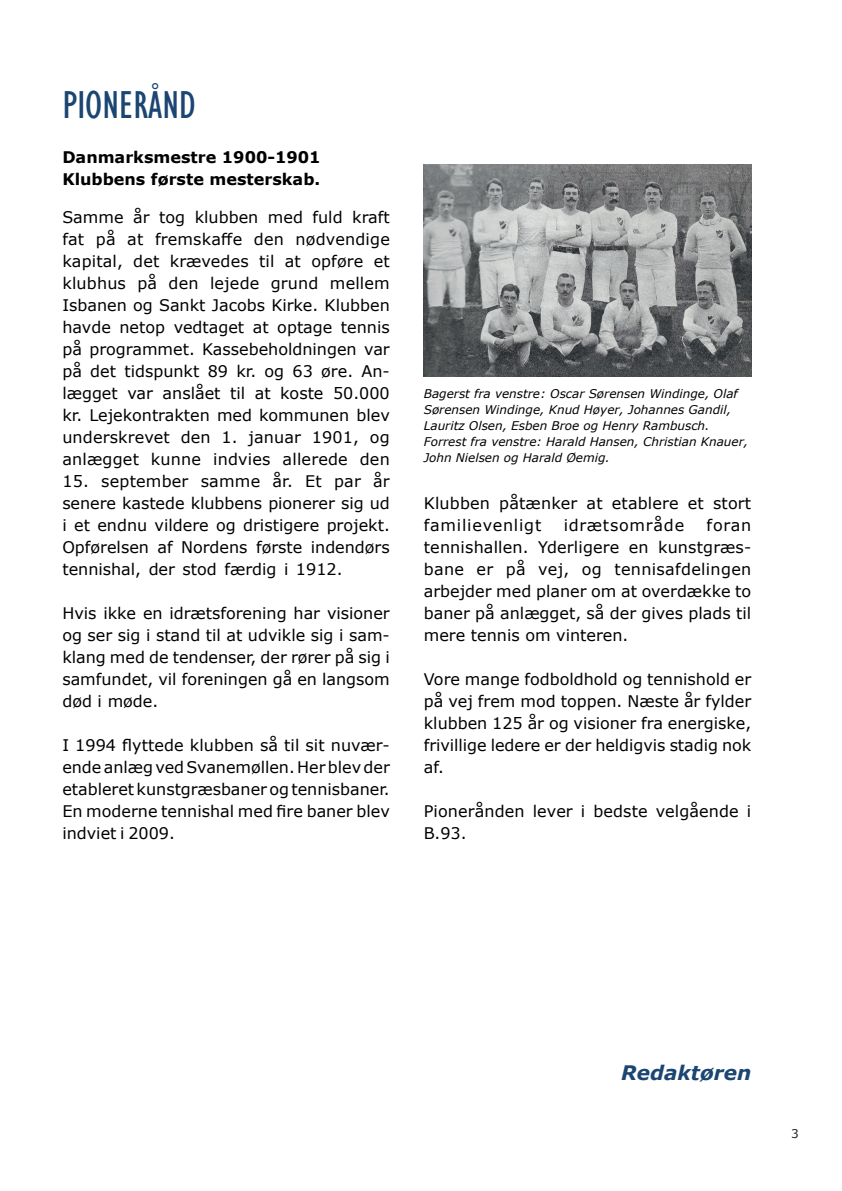
<style>
.page{position:relative;width:842px;height:1191px;background:#fff}
.page>*{position:absolute;margin:0;border:0;box-sizing:border-box;transform-origin:0 0}
.t1{font:condensed 40px "Gill Sans";color:#1b4572}
.t2{font:italic 700 20px "Verdana";color:#1b4572}
.t3{font:16px/22px "Verdana";color:#000;text-align:justify}
.t4{font:700 16px/22px "Verdana";color:#000}
.t5{font:16px "Verdana";letter-spacing:.05em;color:#000}
.t6{font:italic 12px/16px "Verdana";color:#000}
.t7{font:12px "Verdana";color:#231f20}
</style>
<div class="page">
<img style="left:424px;top:164px;width:327px;height:213px">
<h1 class="t1" style="left:62px;top:82px;width:135px">PIONERÅND</h1>
<p class="t4" style="left:62px;top:146px;width:260px">Danmarksmestre 1900-1901<br>Klubbens første mesterskab.</p>
<p class="t3" style="left:62px;top:206px;width:329px">Samme år tog klubben med fuld kraft fat på at fremskaffe den nødvendige kapital, det krævedes til at opføre et klubhus på den lejede grund mellem Isbanen og Sankt Jacobs Kirke. Klubben havde netop vedtaget at optage tennis på programmet. Kassebeholdningen var på det tidspunkt 89 kr. og 63 øre. An&shy;lægget var anslået til at koste 50.000 kr. Lejekontrakten med kommunen blev underskrevet den 1. januar 1901, og anlægget kunne indvies allerede den</p>
<p class="t3" style="left:62px;top:470px;width:329px">15. september samme år. Et par år senere kastede klubbens pionerer sig ud i et endnu vildere og dristigere projekt.<br>Opførelsen af Nordens første indendørs tennishal, der stod færdig i 1912.</p>
<p class="t3" style="left:62px;top:602px;width:329px">Hvis ikke en idrætsforening har visioner og ser sig i stand til at udvikle sig i sam&shy;klang med de tendenser, der rører på sig i samfundet, vil foreningen gå en langsom død i møde.</p>
<p class="t3" style="left:62px;top:734px;width:329px">I 1994 flyttede klubben så til sit nuvær&shy;ende anlæg ved Svanemøllen. Her blev der etableret kunstgræsbaner og tennisbaner.<br>En moderne tennishal med fire baner blev indviet i 2009.</p>
<p class="t6" style="left:424px;top:385px;width:326px">Bagerst fra venstre: Oscar Sørensen Windinge, Olaf Sørensen Windinge, Knud Høyer, Johannes Gandil, Lauritz Olsen, Esben Broe og Henry Rambusch.<br>Forrest fra venstre: Harald Hansen, Christian Knauer, John Nielsen og Harald Øemig.</p>
<p class="t3" style="left:424px;top:492px;width:329px">Klubben påtænker at etablere et stort familievenligt</p>
<p class="t5" style="left:564px;top:514px;width:122px">idrætsområde</p>
<p class="t3" style="left:424px;top:514px;width:329px;text-indent:283px">foran tennishallen. Yderligere en kunstgræs&shy;bane er på vej, og tennisafdelingen arbejder med planer om at overdække to baner på anlægget, så der gives plads til mere tennis om vinteren.</p>
<p class="t3" style="left:424px;top:668px;width:329px">Vore mange fodboldhold og tennishold er på vej frem mod toppen. Næste år fylder klubben 125 år og visioner fra energiske, frivillige ledere er der heldigvis stadig nok af.</p>
<p class="t3" style="left:424px;top:800px;width:329px">Pionerånden lever i bedste velgående i<br>B.93.</p>
<p class="t2" style="left:621px;top:1058px;width:131px">Redaktøren</p>
<p class="t7" style="left:791px;top:1125px;width:9px">3</p>
</div>
